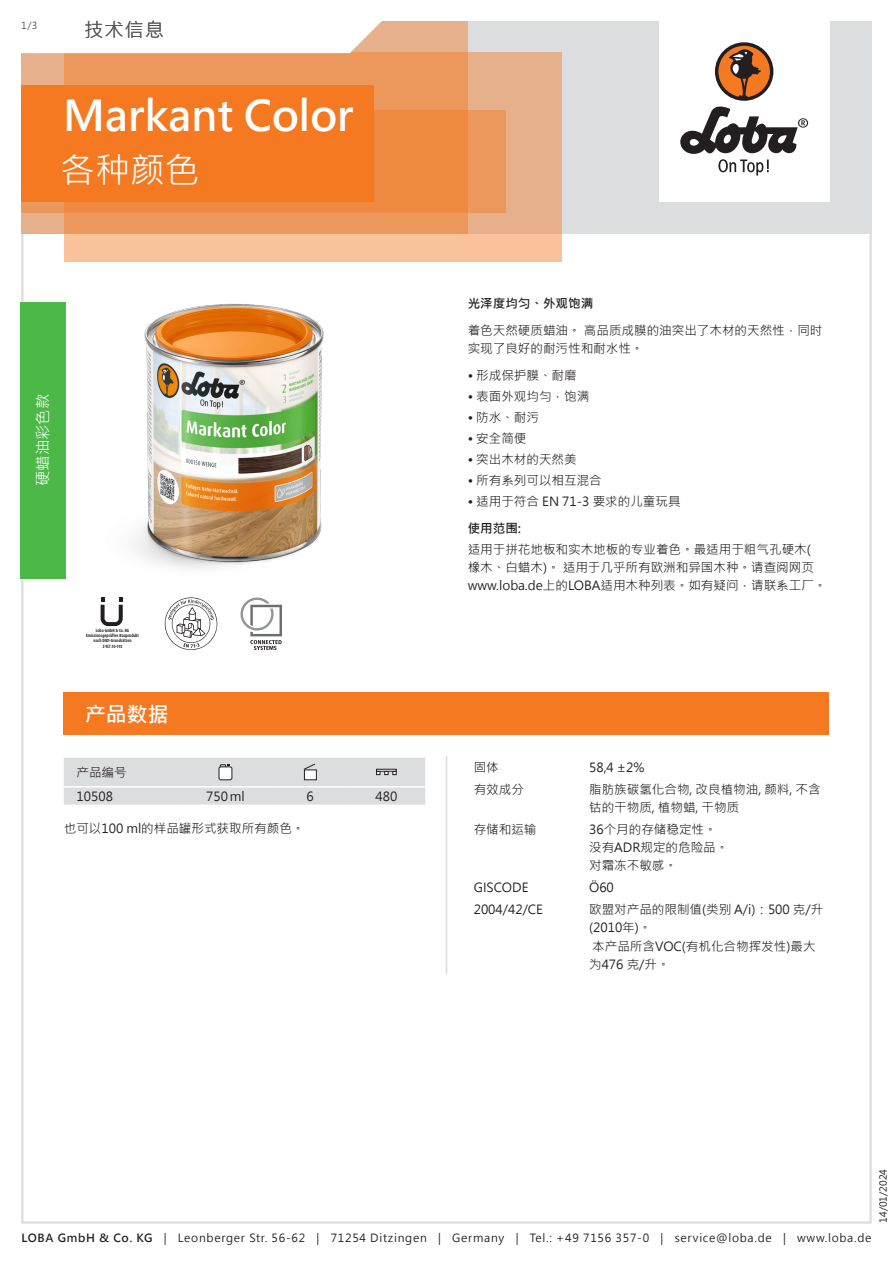
<style>
.page{position:relative;width:893px;height:1263px;background:#fff}
.page>*{position:absolute;margin:0;border:0;box-sizing:border-box;transform-origin:0 0}
.Produktname_weiss{font:700 41.85px "Microsoft Jheng Hei";color:#fff}
.Variante_weiss{font:34.8px "Microsoft Jheng Hei";color:#fff}
.Abschnitt{font:700 20.85px "Microsoft Jheng Hei";color:#fff}
.TI{font:19.5px "Microsoft Jheng Hei";color:#57585a}
.Produktart_Oel-Veredelung{font:15.3px "Microsoft Jheng Hei";color:#fff}
.Text{font:12.6px/18px "Microsoft Jheng Hei";color:#231f20}
.Text_ohne_Silbentrennung{font:12.6px/18px "Microsoft Jheng Hei";color:#231f20}
.Text_Medium{font:12.6px "Microsoft Jheng Hei";color:#231f20}
.Text_Bold{font:700 12.6px "Microsoft Jheng Hei";color:#231f20}
.Text_zentriert{font:12.6px "Microsoft Jheng Hei";color:#231f20}
.Text_Großbuchstaben{font:12.6px "Microsoft Jheng Hei";color:#231f20}
.t1{font:11.25px "Microsoft Jheng Hei";letter-spacing:.065em;color:#231f20}
.t2{font:9.75px "Microsoft Jheng Hei";color:#231f20}
.t3{font:9.75px "Microsoft Jheng Hei";color:#57585a}
.t4{font:700 4.5px/5.2px "Dax Pro";color:#231f20;text-align:center;scale:.82 1}
.s1{font-weight:700}
</style>
<div class="page">
<hr style="left:446px;top:756px;width:1px;height:218px;background:#dcdddf">
<svg style="left:64px;top:757px;width:361px;height:48px;background:#dcdddf"></svg>
<div style="left:376px;top:769px;width:21px;height:2px;border:1px solid #231f20"></div>
<div style="left:64px;top:692px;width:765px;height:43px;background:#f47921"></div>
<svg style="left:101px;top:597px;width:22px;height:29px"></svg>
<svg style="left:165px;top:597px;width:52px;height:53px"></svg>
<svg style="left:241px;top:597px;width:41px;height:53px"></svg>
<img style="left:134px;top:303px;width:190px;height:266px">
<div style="left:20px;top:302px;width:46px;height:276px;background:#4cb848"></div>
<div style="left:21px;top:21px;width:851px;height:213px;background:#dcdddf"></div>
<div style="left:659px;top:0;width:170px;height:202px;background:#fff"></div>
<svg style="left:680px;top:106px;width:128px;height:70px"></svg>
<div style="left:715px;top:42px;width:58px;height:59px;background:#231f20;border-radius:50%"></div>
<svg style="left:718px;top:45px;width:52px;height:52px"></svg>
<div style="left:64px;top:52px;width:497px;height:209px;background:linear-gradient(to right,#fec79f,#efb992)"></div>
<div style="left:21px;top:111px;width:485px;height:102px;background:#ec975b"></div>
<svg style="left:21px;top:21px;width:447px;height:213px;background:#ec9456"></svg>
<svg style="left:21px;top:21px;width:411px;height:34px;background:#faede4"></svg>
<div style="left:21px;top:85px;width:353px;height:117px;background:#f47921"></div>
<p class="t3" style="left:21px;top:19px;width:18px">1/3</p>
<p class="TI" style="left:84px;top:17px;width:82px">技术信息</p>
<p class="Produktname_weiss" style="left:63px;top:90px;width:292px">Markant Color</p>
<p class="Variante_weiss" style="left:60px;top:148px;width:141px">各种颜色</p>
<p class="Produktart_Oel-Veredelung" style="left:33px;top:486px;width:94px;rotate:-90deg">硬蜡油彩色款</p>
<p class="t4" style="left:86px;top:628px;width:66px">Loba GmbH &amp; Co. KG<br>Emissionsgeprüftes Bauprodukt nach DIBt-Grundsätzen<br>Z-157.10-193</p>
<p class="Abschnitt" style="left:85px;top:701px;width:85px">产品数据</p>
<p class="Text_Großbuchstaben" style="left:77px;top:764px;width:52px">产品编号</p>
<p class="Text" style="left:77px;top:787px;width:38px">10508</p>
<p class="Text_zentriert" style="left:206px;top:788px;width:40px">750ml</p>
<p class="Text_zentriert" style="left:306px;top:788px;width:9px">6</p>
<p class="Text_zentriert" style="left:375px;top:788px;width:23px">480</p>
<p class="Text" style="left:64px;top:819px;width:242px">也可以100 ml的样品罐形式获取所有颜色。</p>
<p class="Text_Bold" style="left:468px;top:295px;width:127px">光泽度均匀、外观饱满</p>
<p class="Text" style="left:468px;top:322px;width:356px">着色天然硬质蜡油。 高品质成膜的油突出了木材的天然性，同时实现了良好的耐污性和耐水性。</p>
<p class="Text" style="left:468px;top:367px;width:110px">• 形成保护膜、耐磨</p>
<p class="Text" style="left:468px;top:388px;width:123px">• 表面外观均匀，饱满</p>
<p class="Text" style="left:468px;top:409px;width:73px">• 防水、耐污</p>
<p class="Text" style="left:468px;top:429px;width:60px">• 安全简便</p>
<p class="Text" style="left:468px;top:450px;width:110px">• 突出木材的天然美</p>
<p class="Text" style="left:468px;top:471px;width:136px">• 所有系列可以相互混合</p>
<p class="Text" style="left:468px;top:492px;width:214px">• 适用于符合 EN 71-3 要求的儿童玩具</p>
<p class="Text_Bold" style="left:468px;top:521px;width:55px">使用范围:</p>
<p class="Text" style="left:468px;top:541px;width:360px">适用于拼花地板和实木地板的专业着色。最适用于粗气孔硬木(<br>橡木、白蜡木)。 适用于几乎所有欧洲和异国木种。请查阅网页www.loba.de上的LOBA适用木种列表。如有疑问，请联系工厂。</p>
<p class="Text_Medium" style="left:474px;top:760px;width:27px">固体</p>
<p class="Text_ohne_Silbentrennung" style="left:589px;top:759px;width:57px">58,4 ±2%</p>
<p class="Text_Medium" style="left:474px;top:782px;width:52px">有效成分</p>
<p class="Text_ohne_Silbentrennung" style="left:589px;top:781px;width:233px">脂肪族碳氢化合物, 改良植物油, 颜料, 不含钴的干物质, 植物蜡, 干物质</p>
<p class="Text_Medium" style="left:474px;top:822px;width:64px">存储和运输</p>
<p class="Text_ohne_Silbentrennung" style="left:589px;top:821px;width:129px">36个月的存储稳定性。</p>
<p class="Text_ohne_Silbentrennung" style="left:589px;top:839px;width:141px">没有ADR规定的危险品。</p>
<p class="Text_ohne_Silbentrennung" style="left:589px;top:857px;width:89px">对霜冻不敏感。</p>
<p class="Text_Medium" style="left:474px;top:880px;width:56px">GISCODE</p>
<p class="Text_ohne_Silbentrennung" style="left:589px;top:879px;width:26px">Ö60</p>
<p class="Text_Medium" style="left:474px;top:902px;width:71px">2004/42/CE</p>
<p class="Text_ohne_Silbentrennung" style="left:589px;top:901px;width:236px">欧盟对产品的限制值(类别 A/i)：500 克/升(2010年)。</p>
<p class="Text_ohne_Silbentrennung" style="left:589px;top:937px;width:228px">本产品所含VOC(有机化合物挥发性)最大为476 克/升。</p>
<p class="t1" style="left:22px;top:1231px;width:851px"><span class="s1">LOBA GmbH &amp; Co. KG</span> | Leonberger Str. 56-62 | 71254 Ditzingen | Germany | Tel.: +49 7156 357-0 | service@loba.de | www.loba.de</p>
<p class="t2" style="left:877px;top:1222px;width:55px;rotate:-90deg">14/01/2024</p>
</div>
